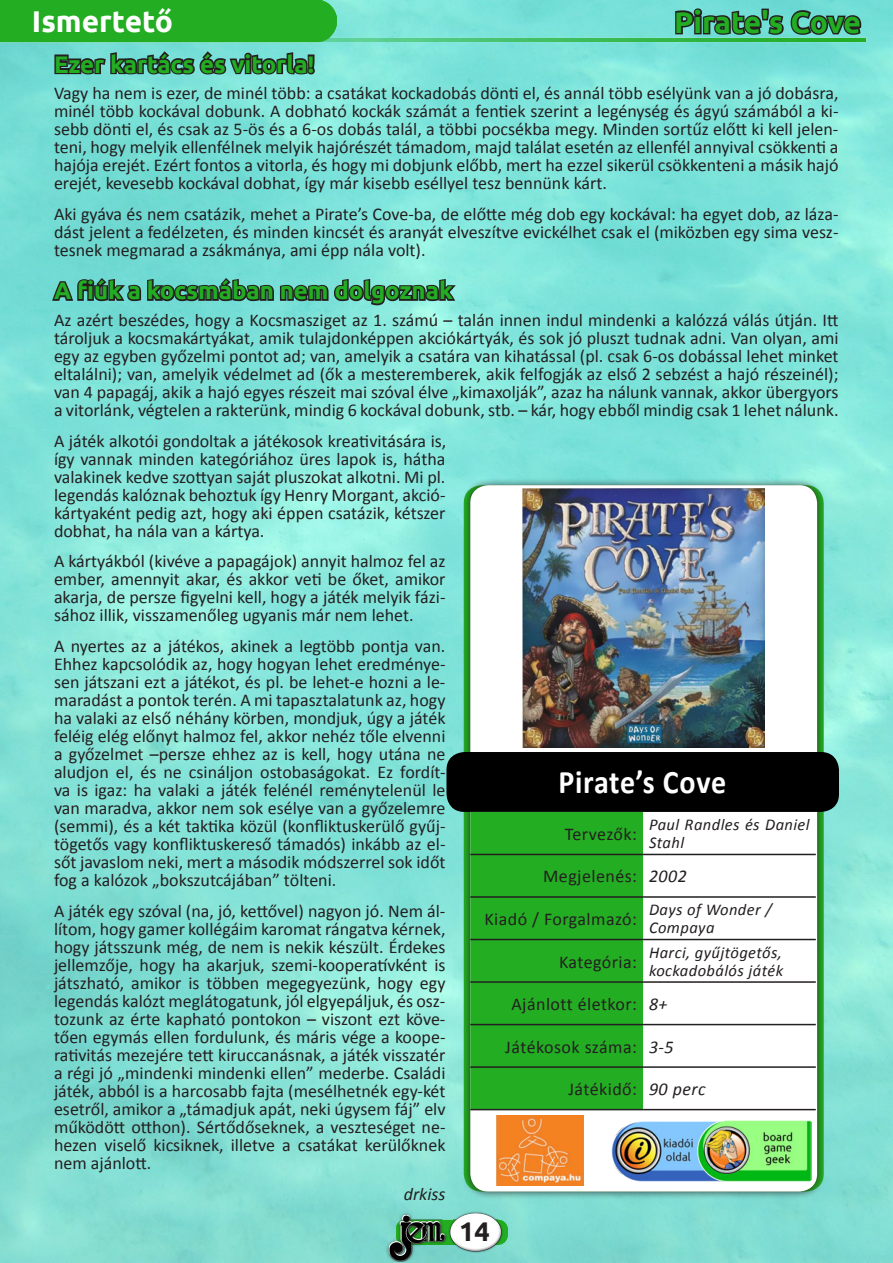
<style>
.page{position:relative;width:893px;height:1263px;background:#fff}
.page>*{position:absolute;margin:0;border:0;box-sizing:border-box;transform-origin:0 0}
.t1{font:700 33px "Calibri";color:#fff;scale:.91 1}
.Cikk_-_Fejléc{font:700 30px "Ubuntu";letter-spacing:-.01em;color:#23ad23}
.t2{font:700 30px "Ubuntu";color:#fff}
.t3{font:700 27px "Ubuntu";color:#231f20}
.Cikk_-_Alcím{font:700 24px "Ubuntu";color:#23ad23}
.Cikk_-_Szöveg{font:18px/18px "Calibri";color:#231f20;text-align:justify}
.Cikk_-_Szöveg-2{font:18px "Calibri";letter-spacing:.025em;color:#231f20}
.Cikk_-_Aláírás{font:italic 18px "Calibri";letter-spacing:.025em;color:#231f20}
.Cikk_-_Szöveg-3{font:italic 16.5px/18px "Calibri";letter-spacing:.025em;color:#231f20}
</style>
<div class="page">
<img style="left:0;top:51px;width:893px;height:1212px">
<svg style="left:53px;top:51px;width:264px;height:26px;background:#4b7b78"></svg>
<svg style="left:50px;top:276px;width:409px;height:31px;background:#548d88"></svg>
<img style="left:386px;top:1211px;width:121px;height:51px">
<img style="left:0;top:0;width:893px;height:51px">
<div style="left:462px;top:478px;width:363px;height:721px;background:#231f20;opacity:.75"></div>
<div style="left:470px;top:485px;width:347px;height:706px;background:#fff;border-radius:18px"></div>
<div style="left:446px;top:752px;width:393px;height:60px;background:#000;border-radius:18px"></div>
<div style="left:470px;top:812px;width:173px;height:297px;background:#23ad23"></div>
<hr style="left:470px;top:854px;width:173px;height:1px;background:#231f20">
<hr style="left:643px;top:854px;width:173px;height:1px;background:#231f20">
<hr style="left:470px;top:896px;width:173px;height:2px;background:#231f20">
<hr style="left:643px;top:896px;width:173px;height:2px;background:#231f20">
<hr style="left:470px;top:939px;width:173px;height:1px;background:#231f20">
<hr style="left:643px;top:939px;width:173px;height:1px;background:#231f20">
<hr style="left:470px;top:981px;width:173px;height:2px;background:#231f20">
<hr style="left:643px;top:981px;width:173px;height:2px;background:#231f20">
<hr style="left:470px;top:1024px;width:173px;height:1px;background:#231f20">
<hr style="left:643px;top:1024px;width:173px;height:1px;background:#231f20">
<hr style="left:470px;top:1066px;width:173px;height:2px;background:#231f20">
<hr style="left:643px;top:1066px;width:173px;height:2px;background:#231f20">
<hr style="left:470px;top:1109px;width:173px;height:1px;background:#231f20">
<hr style="left:643px;top:1109px;width:173px;height:1px;background:#231f20">
<img style="left:612px;top:1121px;width:114px;height:61px">
<img style="left:697px;top:1120px;width:114px;height:61px">
<svg style="left:674px;top:6px;width:189px;height:31px;background:#4f8b87"></svg>
<img style="left:523px;top:488px;width:242px;height:259px">
<img style="left:496px;top:1116px;width:87px;height:69px">
<h2 class="t2" style="left:32px;top:3px;width:143px">Ismertető</h2>
<p class="Cikk_-_Fejléc" style="left:674px;top:4px;width:188px">Pirate's Cove</p>
<p class="Cikk_-_Alcím" style="left:54px;top:50px;width:262px">Ezer kartács és vitorla!</p>
<p class="Cikk_-_Szöveg" style="left:54px;top:84px;width:786px">Vagy ha nem is ezer, de minél több: a csatákat kockadobás dönti el, és annál több esélyünk van a jó dobásra, minél több kockával dobunk. A dobható kockák számát a fentiek szerint a legénység és ágyú számából a ki&shy;sebb dönti el, és csak az 5-ös és a 6-os dobás talál, a többi pocsékba megy. Minden sortűz előtt ki kell jelen&shy;teni, hogy melyik ellenfélnek melyik hajórészét támadom, majd találat esetén az ellenfél annyival csökkenti a hajója erejét. Ezért fontos a vitorla, és hogy mi dobjunk előbb, mert ha ezzel sikerül csökkenteni a másik hajó erejét, kevesebb kockával dobhat, így már kisebb eséllyel tesz bennünk kárt.</p>
<p class="Cikk_-_Szöveg" style="left:54px;top:205px;width:786px">Aki gyáva és nem csatázik, mehet a Pirate’s Cove-ba, de előtte még dob egy kockával: ha egyet dob, az láza&shy;dást jelent a fedélzeten, és minden kincsét és aranyát elveszítve evickélhet csak el (miközben egy sima vesz&shy;tesnek megmarad a zsákmánya, ami épp nála volt).</p>
<p class="Cikk_-_Alcím" style="left:54px;top:276px;width:400px">A fiúk a kocsmában nem dolgoznak</p>
<p class="Cikk_-_Szöveg" style="left:54px;top:311px;width:786px">Az azért beszédes, hogy a Kocsmasziget az 1. számú – talán innen indul mindenki a kalózzá válás útján. Itt tároljuk a kocsmakártyákat, amik tulajdonképpen akciókártyák, és sok jó pluszt tudnak adni. Van olyan, ami egy az egyben győzelmi pontot ad; van, amelyik a csatára van kihatással (pl. csak 6-os dobással lehet minket eltalálni); van, amelyik védelmet ad (ők a mesteremberek, akik felfogják az első 2 sebzést a hajó részeinél); van 4 papagáj, akik a hajó egyes részeit mai szóval élve „kimaxolják”, azaz ha nálunk vannak, akkor übergyors a vitorlánk, végtelen a rakterünk, mindig 6 kockával dobunk, stb. – kár, hogy ebből mindig csak 1 lehet nálunk.</p>
<p class="Cikk_-_Szöveg" style="left:54px;top:432px;width:394px">A játék alkotói gondoltak a játékosok kreativitására is, így vannak minden kategóriához üres lapok is, hátha valakinek kedve szottyan saját pluszokat alkotni. Mi pl. legendás kalóznak behoztuk így Henry Morgant, akció&shy;kártyaként pedig azt, hogy aki éppen csatázik, kétszer dobhat, ha nála van a kártya.</p>
<p class="Cikk_-_Szöveg" style="left:54px;top:552px;width:393px">A kártyákból (kivéve a papagájok) annyit halmoz fel az ember, amennyit akar, és akkor veti be őket, amikor akarja, de persze figyelni kell, hogy a játék melyik fázi&shy;sához illik, visszamenőleg ugyanis már nem lehet.</p>
<p class="Cikk_-_Szöveg" style="left:54px;top:637px;width:393px">A nyertes az a játékos, akinek a legtöbb pontja van.<br>Ehhez kapcsolódik az, hogy hogyan lehet eredménye&shy;sen játszani ezt a játékot, és pl. be lehet-e hozni a le&shy;maradást a pontok terén. A mi tapasztalatunk az, hogy ha valaki az első néhány körben, mondjuk, úgy a játék feléig elég előnyt halmoz fel, akkor nehéz tőle elvenni a győzelmet –persze ehhez az is kell, hogy utána ne aludjon el, és ne csináljon ostobaságokat. Ez fordít&shy;va is igaz: ha valaki a játék felénél reménytelenül le van maradva, akkor nem sok esélye van a győzelemre (semmi), és a két taktika közül (konfliktuskerülő gyűj&shy;tögetős vagy konfliktuskereső támadós) inkább az el&shy;sőt javaslom neki, mert a második módszerrel sok időt fog a kalózok „bokszutcájában” tölteni.</p>
<p class="Cikk_-_Szöveg" style="left:54px;top:902px;width:393px">A játék egy szóval (na, jó, kettővel) nagyon jó. Nem ál&shy;lítom, hogy gamer kollégáim karomat rángatva kérnek, hogy játsszunk még, de nem is nekik készült. Érdekes jellemzője, hogy ha akarjuk, szemi-kooperatívként is játszható, amikor is többen megegyezünk, hogy egy legendás kalózt meglátogatunk, jól elgyepáljuk, és osz&shy;tozunk az érte kapható pontokon – viszont ezt köve&shy;tően egymás ellen fordulunk, és máris vége a koope&shy;rativitás mezejére tett kiruccanásnak, a játék visszatér a régi jó „mindenki mindenki ellen” mederbe. Családi játék, abból is a harcosabb fajta (mesélhetnék egy-két esetről, amikor a „támadjuk apát, neki úgysem fáj” elv működött otthon). Sértődőseknek, a veszteséget ne&shy;hezen viselő kicsiknek, illetve a csatákat kerülőknek nem ajánlott.</p>
<p class="Cikk_-_Aláírás" style="left:404px;top:1181px;width:43px">drkiss</p>
<h3 class="t3" style="left:459px;top:1215px;width:32px">14</h3>
<p class="t1" style="left:558px;top:761px;width:186px">Pirate’s Cove</p>
<p class="Cikk_-_Szöveg" style="left:565px;top:825px;width:74px">Tervezők:</p>
<p class="Cikk_-_Szöveg-3" style="left:649px;top:815px;width:162px">Paul Randles és Daniel<br>Stahl</p>
<p class="Cikk_-_Szöveg" style="left:543px;top:867px;width:95px">Megjelenés:</p>
<p class="Cikk_-_Aláírás" style="left:649px;top:864px;width:39px">2002</p>
<p class="Cikk_-_Szöveg-2" style="left:484px;top:908px;width:154px">Kiadó / Forgalmazó:</p>
<p class="Cikk_-_Szöveg-3" style="left:649px;top:900px;width:124px">Days of Wonder /<br>Compaya</p>
<p class="Cikk_-_Szöveg" style="left:559px;top:952px;width:80px">Kategória:</p>
<p class="Cikk_-_Szöveg-3" style="left:649px;top:943px;width:136px">Harci, gyűjtögetős, kockadobálós játék</p>
<p class="Cikk_-_Szöveg-2" style="left:511px;top:993px;width:127px">Ajánlott életkor:</p>
<p class="Cikk_-_Aláírás" style="left:649px;top:992px;width:20px">8+</p>
<p class="Cikk_-_Szöveg-2" style="left:505px;top:1035px;width:133px">Játékosok száma:</p>
<p class="Cikk_-_Aláírás" style="left:649px;top:1034px;width:26px">3-5</p>
<p class="Cikk_-_Szöveg" style="left:568px;top:1080px;width:70px">Játékidő:</p>
<p class="Cikk_-_Aláírás" style="left:649px;top:1077px;width:58px">90 perc</p>
</div>
